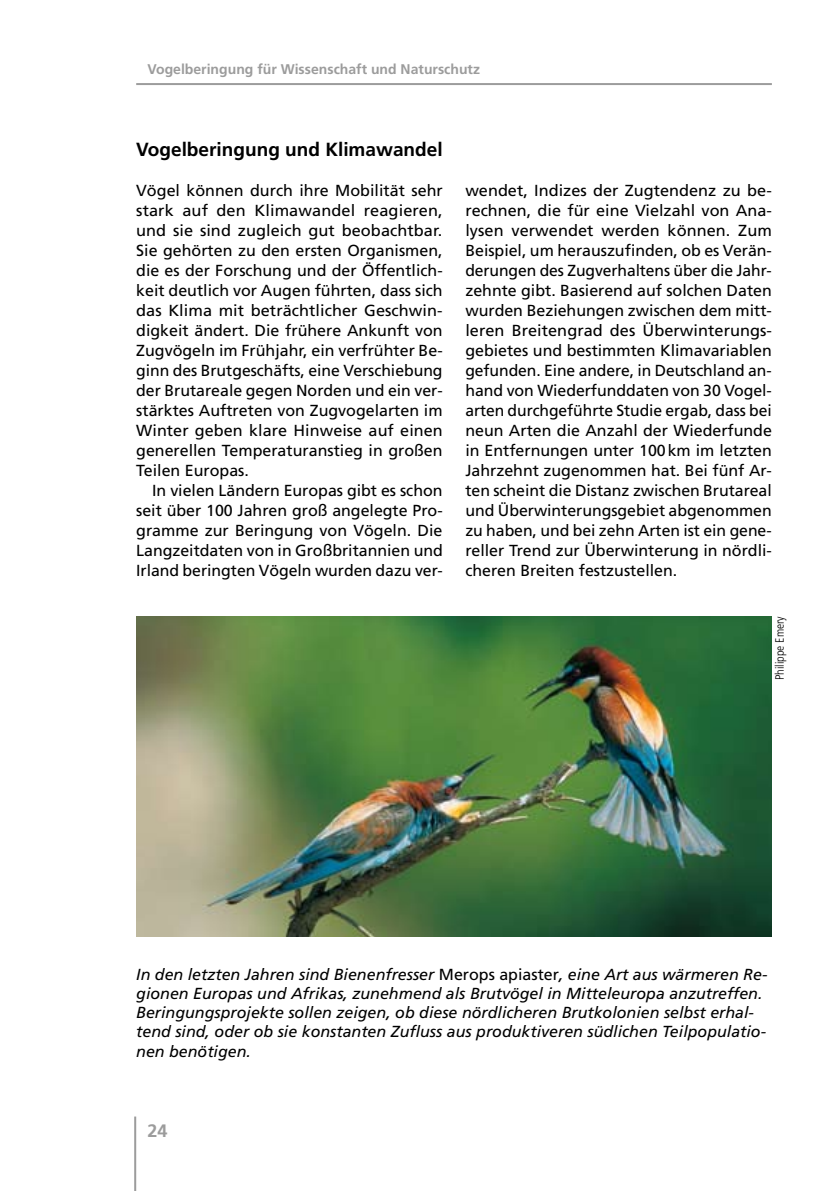
<style>
.page{position:relative;width:840px;height:1191px;background:#fff}
.page>*{position:absolute;margin:0;border:0;box-sizing:border-box;transform-origin:0 0}
.t1{font:700 19px "Frutiger";color:#000}
.t2{font:700 18px "Frutiger";color:#9c9c9c}
.t3{font:16px/20px "Frutiger";color:#000;text-align:justify}
.t4{font:italic 16px/19.2px "Frutiger";color:#000}
.t5{font:700 14px "Frutiger";color:#9c9c9c}
.t6{font:300 condensed 12px "Frutiger";color:#000}
.s1{font-style:normal}
</style>
<div class="page">
<img style="left:136px;top:616px;width:635px;height:320px">
<hr style="left:134px;top:1116px;width:2px;height:75px;background:#9c9c9c">
<hr style="left:136px;top:83px;width:635px;height:2px;background:#9c9c9c">
<p class="t5" style="left:147px;top:61px;width:334px">Vogelberingung für Wissenschaft und Naturschutz</p>
<p class="t1" style="left:136px;top:138px;width:308px">Vogelberingung und Klimawandel</p>
<p class="t3" style="left:136px;top:180px;width:308px">Vögel können durch ihre Mobilität sehr stark auf den Klimawandel reagieren, und sie sind zugleich gut beobachtbar.<br>Sie gehörten zu den ersten Organismen, die es der Forschung und der Öffentlich&shy;keit deutlich vor Augen führten, dass sich das Klima mit beträchtlicher Geschwin&shy;digkeit ändert. Die frühere Ankunft von Zugvögeln im Frühjahr, ein verfrühter Be&shy;ginn des Brutgeschäfts, eine Verschiebung der Brutareale gegen Norden und ein ver&shy;stärktes Auftreten von Zugvogelarten im Winter geben klare Hinweise auf einen generellen Temperaturanstieg in großen Teilen Europas.</p>
<p class="t3" style="left:136px;top:480px;width:308px;text-indent:16px">In vielen Ländern Europas gibt es schon seit über 100 Jahren groß angelegte Pro&shy;gramme zur Beringung von Vögeln. Die Langzeitdaten von in Großbritannien und Irland beringten Vögeln wurden dazu ver-</p>
<p class="t3" style="left:465px;top:180px;width:308px">wendet, Indizes der Zugtendenz zu be&shy;rechnen, die für eine Vielzahl von Ana&shy;lysen verwendet werden können. Zum Beispiel, um herauszufinden, ob es Verän&shy;derungen des Zugverhaltens über die Jahr&shy;zehnte gibt. Basierend auf solchen Daten wurden Beziehungen zwischen dem mitt&shy;leren Breitengrad des Überwinterungs&shy;gebietes und bestimmten Klimavariablen gefunden. Eine andere, in Deutschland an&shy;hand von Wiederfunddaten von 30 Vogel&shy;arten durchgeführte Studie ergab, dass bei neun Arten die Anzahl der Wiederfunde in Entfernungen unter 100km im letzten Jahrzehnt zugenommen hat. Bei fünf Ar&shy;ten scheint die Distanz zwischen Brutareal und Überwinterungsgebiet abgenommen zu haben, und bei zehn Arten ist ein gene&shy;reller Trend zur Überwinterung in nördli&shy;cheren Breiten festzustellen.</p>
<p class="t6" style="left:772px;top:680px;width:66px;rotate:-90deg">Philippe Emery</p>
<p class="t4" style="left:136px;top:964px;width:632px">In den letzten Jahren sind Bienenfresser <span class="s1">Merops apiaster</span>, eine Art aus wärmeren Re&shy;gionen Europas und Afrikas, zunehmend als Brutvögel in Mitteleuropa anzutreffen.<br>Beringungsprojekte sollen zeigen, ob diese nördlicheren Brutkolonien selbst erhal&shy;tend sind, oder ob sie konstanten Zufluss aus produktiveren südlichen Teilpopulatio&shy;nen benötigen.</p>
<p class="t2" style="left:147px;top:1119px;width:22px">24</p>
</div>
